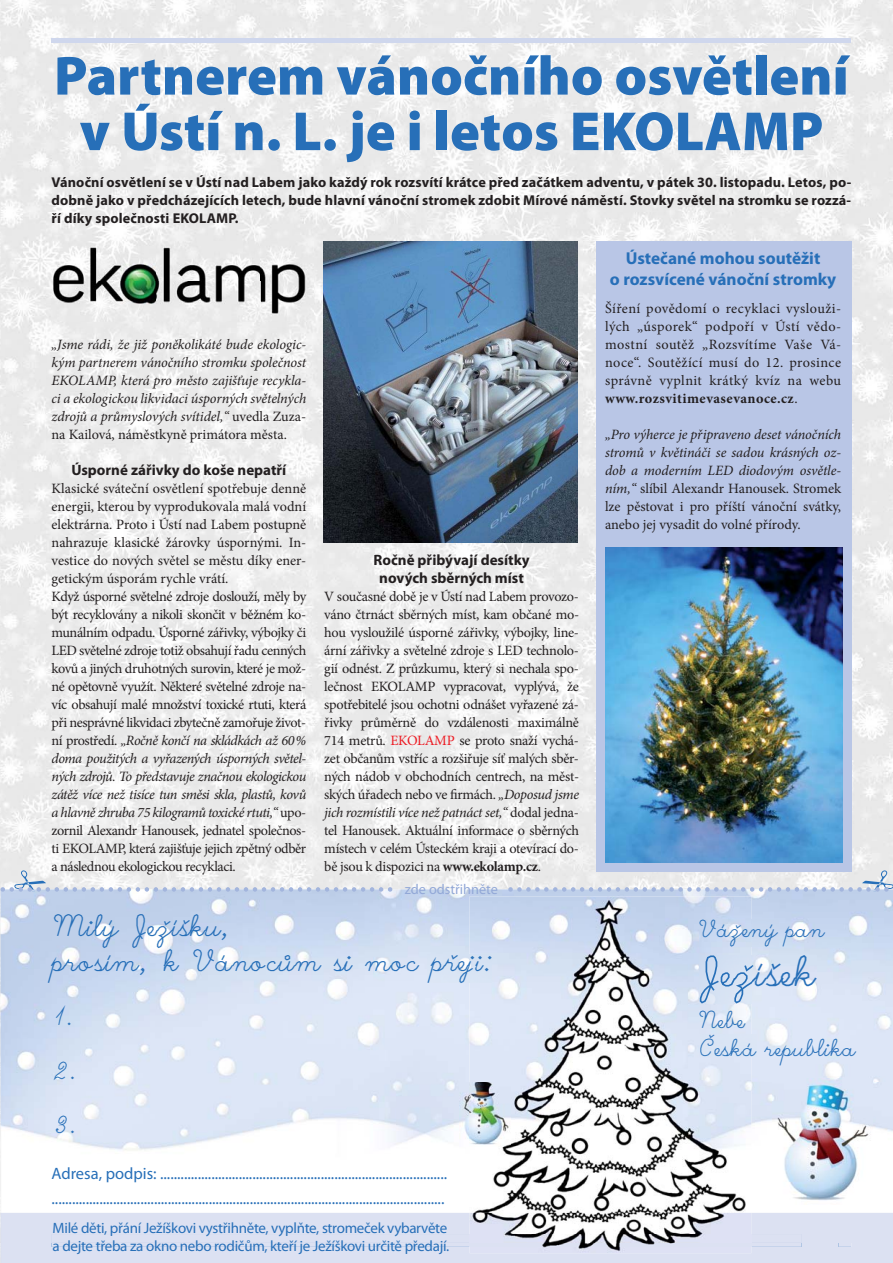
<style>
.page{position:relative;width:893px;height:1263px;background:#fff}
.page>*{position:absolute;margin:0;border:0;box-sizing:border-box;transform-origin:0 0}
.t1{font:900 55.5px/55.5px "Myriad Pro";color:#276fb8;text-align:center}
.t2{font:41.25px "Script S IV25";color:#276fb8}
.t3{font:29.25px/35.1px "Script S IV25";color:#276fb8}
.t4{font:23.25px "Script S IV25";color:#276fb8}
.t5{font:700 17.25px/20.7px "Myriad Pro";color:#276fb8;text-align:center}
.t6{font:16.5px/25.5px "Myriad Pro";color:#276fb8}
.t7{font:15px/18px "Myriad Pro";letter-spacing:-.02em;color:#276fb8}
.t8{font:700 15px/18px "Myriad Pro";color:#231f20;text-align:center}
.t9{font:14.25px/18px "Minion Pro";letter-spacing:-.03em;color:#231f20;text-align:justify}
.t10{font:italic 14.25px/18px "Minion Pro";letter-spacing:-.005em;color:#231f20;text-align:justify}
.t11{font:700 14.25px/18px "Myriad Pro";letter-spacing:.01em;color:#231f20;text-align:justify}
.t12{font:14.25px "Myriad Pro";color:#92a8d7}
.s1{font-style:normal}
.s2{font-style:italic}
.s3{color:#ed1c24}
.s4{font-weight:700}
</style>
<div class="page">
<img style="left:0;top:0;width:893px;height:889px">
<div style="left:596px;top:241px;width:255px;height:630px;background:#b9c6e6"></div>
<hr style="left:52px;top:39px;width:798px;height:4px;background:#cfd7ed">
<img style="left:324px;top:241px;width:253px;height:301px">
<img style="left:0;top:889px;width:480px;height:322px">
<img style="left:480px;top:889px;width:413px;height:48px">
<img style="left:751px;top:937px;width:142px;height:145px">
<img style="left:751px;top:1082px;width:21px;height:43px">
<img style="left:751px;top:919px;width:27px;height:27px">
<img style="left:751px;top:955px;width:65px;height:48px">
<img style="left:751px;top:1034px;width:5px;height:22px">
<img style="left:427px;top:954px;width:42px;height:28px">
<hr style="left:52px;top:1242px;width:749px;height:4px;background:#dce1f2">
<div style="left:52px;top:1234px;width:749px;height:8px;background:#dce1f2"></div>
<svg style="left:838px;top:1234px;width:13px;height:12px"></svg>
<svg style="left:813px;top:1235px;width:11px;height:12px"></svg>
<img style="left:52px;top:241px;width:261px;height:81px">
<img style="left:605px;top:547px;width:237px;height:315px">
<svg style="left:508px;top:870px;width:385px;height:21px"></svg>
<svg style="left:0;top:870px;width:392px;height:21px"></svg>
<img style="left:469px;top:896px;width:282px;height:357px">
<img style="left:469px;top:1234px;width:282px;height:12px">
<img style="left:699px;top:955px;width:52px;height:48px">
<img style="left:699px;top:1010px;width:46px;height:18px">
<img style="left:772px;top:1078px;width:100px;height:122px">
<img style="left:460px;top:1082px;width:50px;height:64px">
<h1 class="t1" style="left:54px;top:53px;width:796px">Partnerem vánočního osvětlení v Ústí n. L. je i letos EKOLAMP</h1>
<p class="t11" style="left:52px;top:175px;width:801px">Vánoční osvětlení se v Ústí nad Labem jako každý rok rozsvítí krátce před začátkem adventu, v pátek 30. listopadu. Letos, po&shy;dobně jako v předcházejících letech, bude hlavní vánoční stromek zdobit Mírové náměstí. Stovky světel na stromku se rozzá&shy;ří díky společnosti EKOLAMP.</p>
<p class="t10" style="left:52px;top:337px;width:256px">„Jsme rádi, že již poněkolikáté bude ekologic&shy;kým partnerem vánočního stromku společnost EKOLAMP, která pro město zajišťuje recykla&shy;ci a ekologickou likvidaci úsporných světelných zdrojů a průmyslových svítidel,“ <span class="s1">uvedla Zuza&shy;na Kailová, náměstkyně primátora města.</span></p>
<p class="t8" style="left:71px;top:462px;width:216px">Úsporné zářivky do koše nepatří</p>
<p class="t9" style="left:52px;top:481px;width:256px;text-align:left">Klasické sváteční osvětlení spotřebuje denně energii, kterou by vyprodukovala malá vodní elektrárna. Proto i Ústí nad Labem postupně nahrazuje klasické žárovky úspornými. In&shy;vestice do nových světel se městu díky ener&shy;getickým úsporám rychle vrátí.<br>Když úsporné světelné zdroje doslouží, měly by být recyklovány a nikoli skončit v běžném ko&shy;munálním odpadu. Úsporné zářivky, výbojky či LED světelné zdroje totiž obsahují řadu cenných kovů a jiných druhotných surovin, které je mož&shy;né opětovně využít. Některé světelné zdroje na&shy;víc obsahují malé množství toxické rtuti, která při nesprávné likvidaci zbytečně zamořuje život&shy;ní prostředí. <span class="s2">„Ročně končí na skládkách až 60 % doma použitých a vyřazených úsporných světel&shy;ných zdrojů. To představuje značnou ekologickou zátěž více než tisíce tun směsi skla, plastů, kovů a hlavně zhruba 75 kilogramů toxické rtuti,“</span> upo&shy;zornil Alexandr Hanousek, jednatel společnos&shy;ti EKOLAMP, která zajišťuje jejich zpětný odběr a následnou ekologickou recyklaci.</p>
<p class="t8" style="left:373px;top:552px;width:158px">Ročně přibývají desítky nových sběrných míst</p>
<p class="t9" style="left:324px;top:589px;width:256px">V současné době je v Ústí nad Labem provozo&shy;váno čtrnáct sběrných míst, kam občané mo&shy;hou vysloužilé úsporné zářivky, výbojky, line&shy;ární zářivky a světelné zdroje s LED technolo&shy;gií odnést. Z průzkumu, který si nechala spo&shy;lečnost EKOLAMP vypracovat, vyplývá, že spotřebitelé jsou ochotni odnášet vyřazené zá&shy;řivky průměrně do vzdálenosti maximálně 714 metrů. <span class="s3">EKOLAMP</span> se proto snaží vychá&shy;zet občanům vstříc a rozšiřuje síť malých sběr&shy;ných nádob v obchodních centrech, na měst&shy;ských úřadech nebo ve firmách. <span class="s2">„Doposud jsme jich rozmístili více než patnáct set,“</span> dodal jedna&shy;tel Hanousek. Aktuální informace o sběrných místech v celém Ústeckém kraji a otevírací do&shy;bě jsou k dispozici na <span class="s4">www.ekolamp.cz</span>.</p>
<p class="t12" style="left:405px;top:883px;width:95px">zde odstřihněte</p>
<h3 class="t3" style="left:52px;top:913px;width:447px">Milý Ježíšku,<br>prosím, k Vánocům si moc přeji:</h3>
<h3 class="t4" style="left:52px;top:1007px;width:25px">1.</h3>
<h3 class="t4" style="left:52px;top:1061px;width:28px">2.</h3>
<h3 class="t4" style="left:52px;top:1115px;width:28px">3.</h3>
<p class="t6" style="left:52px;top:1162px;width:397px">Adresa, podpis: .................................................................................... ...................................................................................................................</p>
<p class="t7" style="left:52px;top:1220px;width:398px">Milé děti, přání Ježíškovi vystřihněte, vyplňte, stromeček vybarvěte a dejte třeba za okno nebo rodičům, kteří je Ježíškovi určitě předají.</p>
<p class="t5" style="left:610px;top:250px;width:228px">Ústečané mohou soutěžit<br>o rozsvícené vánoční stromky</p>
<p class="t9" style="left:605px;top:301px;width:238px">Šíření povědomí o recyklaci vyslouži&shy;lých „úsporek“ podpoří v Ústí vědo&shy;mostní soutěž „Rozsvítíme Vaše Vá&shy;noce“. Soutěžící musí do 12. prosince správně vyplnit krátký kvíz na webu <span class="s4">www.rozsvitimevasevanoce.cz</span>.</p>
<p class="t10" style="left:605px;top:427px;width:238px">„Pro výherce je připraveno deset vánočních stromů v květináči se sadou krásných oz&shy;dob a moderním LED diodovým osvětle&shy;ním,“ <span class="s1">slíbil Alexandr Hanousek. Stromek lze pěstovat i pro příští vánoční svátky, anebo jej vysadit do volné přírody.</span></p>
<h3 class="t4" style="left:697px;top:919px;width:128px">Vážený pan</h3>
<h2 class="t2" style="left:697px;top:955px;width:119px">Ježíšek</h2>
<h3 class="t4" style="left:697px;top:1038px;width:159px">Česká republika</h3>
<h3 class="t4" style="left:697px;top:1010px;width:49px">Nebe</h3>
</div>
